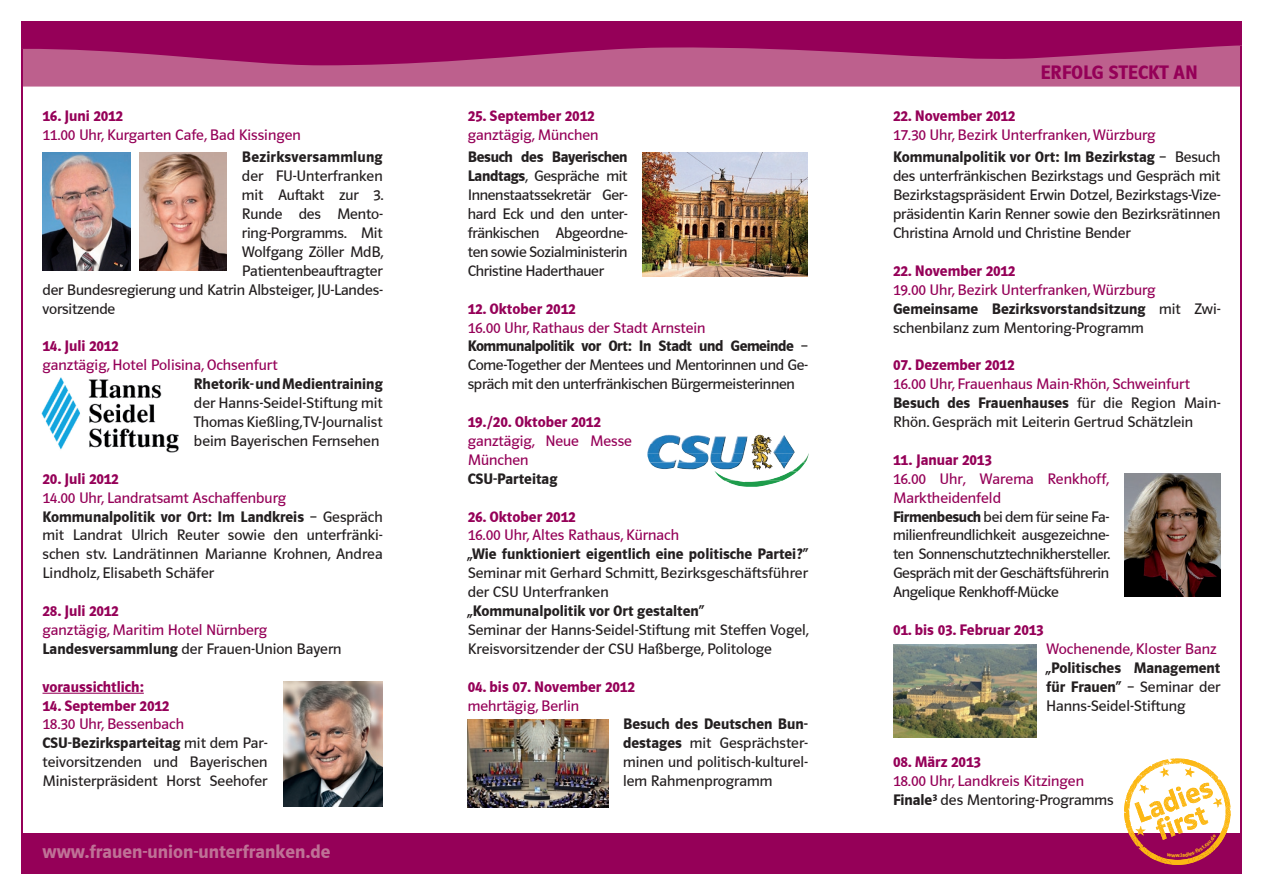
<style>
.page{position:relative;width:1263px;height:893px;background:#fff}
.page>*{position:absolute;margin:0;border:0;box-sizing:border-box;transform-origin:0 0}
.t1{font:700 20.1px "CSU Schrift 2000";color:#950058}
.t2{font:700 19.5px "CSU Schrift 2000";color:#bf7196}
.t3{font:15.75px/18.9px "CSU Schrift 2000";color:#231f20}
.t4{font:15.75px/18.9px "CSU Schrift 2000";color:#950058}
.t5{font:15.75px/18.9px "CSU Schrift 2000";letter-spacing:-.02em;color:#231f20}
.t6{font:700 15.75px "CSU Schrift 2000";color:#950058}
.t7{font:700 15.75px/18.9px "CSU Schrift 2000";color:#231f20;text-align:justify}
.s1{color:#950058}
.s2{font-weight:700}
.s3{font-weight:700;color:#231f20}
.s4{color:#231f20}
.s5{font-weight:400}
</style>
<div class="page">
<hr style="left:43px;top:693px;width:101px;height:1px;background:#950058">
<img style="left:139px;top:152px;width:87px;height:118px">
<img style="left:41px;top:377px;width:138px;height:75px">
<img style="left:643px;top:152px;width:165px;height:124px">
<img style="left:468px;top:719px;width:141px;height:89px">
<img style="left:1124px;top:473px;width:96px;height:124px">
<img style="left:893px;top:644px;width:144px;height:94px">
<div style="left:21px;top:833px;width:1221px;height:40px;background:#950058"></div>
<div style="left:21px;top:21px;width:1220px;height:44px;background:#950058"></div>
<svg style="left:22px;top:45px;width:1220px;height:42px"></svg>
<hr style="left:1240px;top:46px;width:2px;height:826px;background:#950058">
<hr style="left:21px;top:49px;width:2px;height:801px;background:#950058">
<img style="left:650px;top:435px;width:140px;height:9px">
<img style="left:647px;top:444px;width:161px;height:18px">
<img style="left:650px;top:462px;width:155px;height:10px">
<img style="left:715px;top:472px;width:82px;height:9px">
<img style="left:726px;top:481px;width:55px;height:6px">
<img style="left:284px;top:682px;width:99px;height:124px">
<img style="left:43px;top:152px;width:87px;height:118px">
<svg style="left:1124px;top:758px;width:107px;height:107px"></svg>
<p class="t6" style="left:43px;top:107px;width:82px">16. Juni 2012</p>
<p class="t4" style="left:43px;top:125px;width:260px">11.00 Uhr, Kurgarten Cafe, Bad Kissingen</p>
<p class="t7" style="left:242px;top:148px;width:142px">Bezirksversammlung</p>
<p class="t3" style="left:242px;top:167px;width:142px">der FU-Unterfranken</p>
<p class="t3" style="left:242px;top:186px;width:143px">mit Auftakt zur 3.</p>
<p class="t3" style="left:242px;top:205px;width:142px">Runde des Mento-</p>
<p class="t3" style="left:242px;top:223px;width:142px">ring-Porgramms. Mit</p>
<p class="t3" style="left:242px;top:242px;width:143px">Wolfgang Zöller MdB,</p>
<p class="t3" style="left:242px;top:261px;width:142px">Patientenbeauftragter</p>
<p class="t3" style="left:43px;top:280px;width:342px">der Bundesregierung und Katrin Albsteiger, JU-Landes-</p>
<p class="t3" style="left:43px;top:299px;width:74px">vorsitzende</p>
<p class="t6" style="left:43px;top:338px;width:78px">14. Juli 2012</p>
<p class="t4" style="left:43px;top:356px;width:237px">ganztägig, Hotel Polisina, Ochsenfurt</p>
<p class="t7" style="left:194px;top:375px;width:190px">Rhetorik- und Medientraining</p>
<p class="t3" style="left:194px;top:394px;width:190px;text-align:justify">der Hanns-Seidel-Stiftung mit Thomas Kießling, TV-Journalist beim Bayerischen Fernsehen</p>
<p class="t6" style="left:43px;top:470px;width:78px">20. Juli 2012</p>
<p class="t3" style="left:43px;top:488px;width:342px"><span class="s1">14.00 Uhr, Landratsamt Aschaffenburg </span><span class="s2">Kommunalpolitik vor Ort: Im Landkreis</span> – Gespräch mit Landrat Ulrich Reuter sowie den unterfränki&shy;schen stv. Landrätinnen Marianne Krohnen, Andrea Lindholz, Elisabeth Schäfer</p>
<p class="t6" style="left:43px;top:602px;width:78px">28. Juli 2012</p>
<p class="t4" style="left:43px;top:620px;width:301px">ganztägig, Maritim Hotel Nürnberg<br><span class="s3">Landesversammlung</span> <span class="s4">der Frauen-Union Bayern</span></p>
<p class="t6" style="left:43px;top:678px;width:103px">voraussichtlich:</p>
<p class="t6" style="left:43px;top:697px;width:128px">14. September 2012</p>
<p class="t3" style="left:43px;top:715px;width:226px"><span class="s1">18.30 Uhr, Bessenbach<br></span><span class="s2">CSU-Bezirksparteitag</span> mit dem Par&shy;teivorsitzenden und Bayerischen<br>Ministerpräsident Horst Seehofer</p>
<p class="t2" style="left:43px;top:842px;width:289px">www.frauen-union-unterfranken.de</p>
<p class="t6" style="left:468px;top:107px;width:128px">25. September 2012</p>
<p class="t4" style="left:468px;top:125px;width:132px">ganztägig, München</p>
<p class="t3" style="left:468px;top:148px;width:161px;text-align:justify"><span class="s2">Besuch des Bayerischen Landtags</span>, Gespräche mit Innenstaatssekretär Ger&shy;hard Eck und den unter&shy;fränkischen Abgeordne&shy;ten sowie Sozialministerin Christine Haderthauer</p>
<p class="t6" style="left:468px;top:300px;width:109px">12. Oktober 2012</p>
<p class="t5" style="left:468px;top:318px;width:342px"><span class="s1">16.00 Uhr, Rathaus der Stadt Arnstein </span><span class="s2">Kommunalpolitik vor Ort: In Stadt und Gemeinde</span> – Come-Together der Mentees und Mentorinnen und Ge&shy;spräch mit den unterfränkischen Bürgermeisterinnen</p>
<p class="t6" style="left:468px;top:413px;width:135px">19./20. Oktober 2012</p>
<p class="t4" style="left:468px;top:431px;width:166px">ganztägig, Neue Messe<br>München</p>
<p class="t7" style="left:468px;top:469px;width:91px">CSU-Parteitag</p>
<p class="t6" style="left:468px;top:508px;width:109px">26. Oktober 2012</p>
<p class="t4" style="left:468px;top:526px;width:213px">16.00 Uhr, Altes Rathaus, Kürnach</p>
<p class="t7" style="left:468px;top:545px;width:342px">„Wie funktioniert eigentlich eine politische Partei?“</p>
<p class="t3" style="left:468px;top:564px;width:342px">Seminar mit Gerhard Schmitt, Bezirksgeschäftsführer der CSU Unterfranken</p>
<p class="t7" style="left:468px;top:601px;width:238px">„Kommunalpolitik vor Ort gestalten“</p>
<p class="t3" style="left:468px;top:620px;width:343px">Seminar der Hanns-Seidel-Stiftung mit Steffen Vogel,<br>Kreisvorsitzender der CSU Haßberge, Politologe</p>
<p class="t6" style="left:468px;top:678px;width:168px">04. bis 07. November 2012</p>
<p class="t4" style="left:468px;top:696px;width:113px">mehrtägig, Berlin</p>
<p class="t3" style="left:623px;top:715px;width:186px;text-align:justify"><span class="s2">Besuch des Deutschen Bun&shy;destages</span> mit Gesprächster&shy;minen und politisch-kulturel&shy;lem Rahmenprogramm</p>
<p class="t1" style="left:1040px;top:62px;width:159px">ERFOLG STECKT AN</p>
<p class="t6" style="left:893px;top:107px;width:124px">22. November 2012</p>
<p class="t4" style="left:893px;top:124px;width:329px;line-height:22.5px">17.30 Uhr, Bezirk Unterfranken, Würzburg<br><span class="s3">Kommunalpolitik vor Ort: Im Bezirkstag</span> <span class="s4">– Besuch</span></p>
<p class="t3" style="left:893px;top:167px;width:329px;text-align:justify">des unterfränkischen Bezirkstags und Gespräch mit Bezirkstagspräsident Erwin Dotzel, Bezirkstags-Vize&shy;präsidentin Karin Renner sowie den Bezirksrätinnen Christina Arnold und Christine Bender</p>
<p class="t6" style="left:893px;top:262px;width:124px">22. November 2012</p>
<p class="t3" style="left:893px;top:280px;width:329px"><span class="s1">19.00 Uhr, Bezirk Unterfranken, Würzburg<br></span><span class="s2">Gemeinsame Bezirksvorstandsitzung</span> mit Zwi&shy;schenbilanz zum Mentoring-Programm</p>
<p class="t6" style="left:893px;top:357px;width:123px">07. Dezember 2012</p>
<p class="t3" style="left:893px;top:375px;width:329px"><span class="s1">16.00 Uhr, Frauenhaus Main-Rhön, Schweinfurt<br></span><span class="s2">Besuch des Frauenhauses</span> für die Region Main-<br>Rhön. Gespräch mit Leiterin Gertrud Schätzlein</p>
<p class="t6" style="left:893px;top:451px;width:100px">11. Januar 2013</p>
<p class="t5" style="left:893px;top:469px;width:219px"><span class="s1">16.00 Uhr, Warema Renkhoff,<br>Marktheidenfeld<br></span><span class="s2">Firmenbesuch</span> bei dem für seine Fa&shy;milienfreundlichkeit ausgezeichne&shy;ten Sonnenschutztechnikhersteller.<br>Gespräch mit der Geschäftsführerin<br>Angelique Renkhoff-Mücke</p>
<p class="t6" style="left:893px;top:621px;width:152px">01. bis 03. Februar 2013</p>
<p class="t4" style="left:1046px;top:639px;width:172px">Wochenende, Kloster Banz</p>
<p class="t7" style="left:1046px;top:658px;width:176px">„Politisches Management für Frauen“ <span class="s5">– Seminar der Hanns-Seidel-Stiftung</span></p>
<p class="t6" style="left:893px;top:754px;width:89px">08. März 2013</p>
<p class="t4" style="left:893px;top:772px;width:222px">18.00 Uhr, Landkreis Kitzingen<br><span class="s3">Finale³</span> <span class="s4">des Mentoring-Programms</span></p>
</div>
